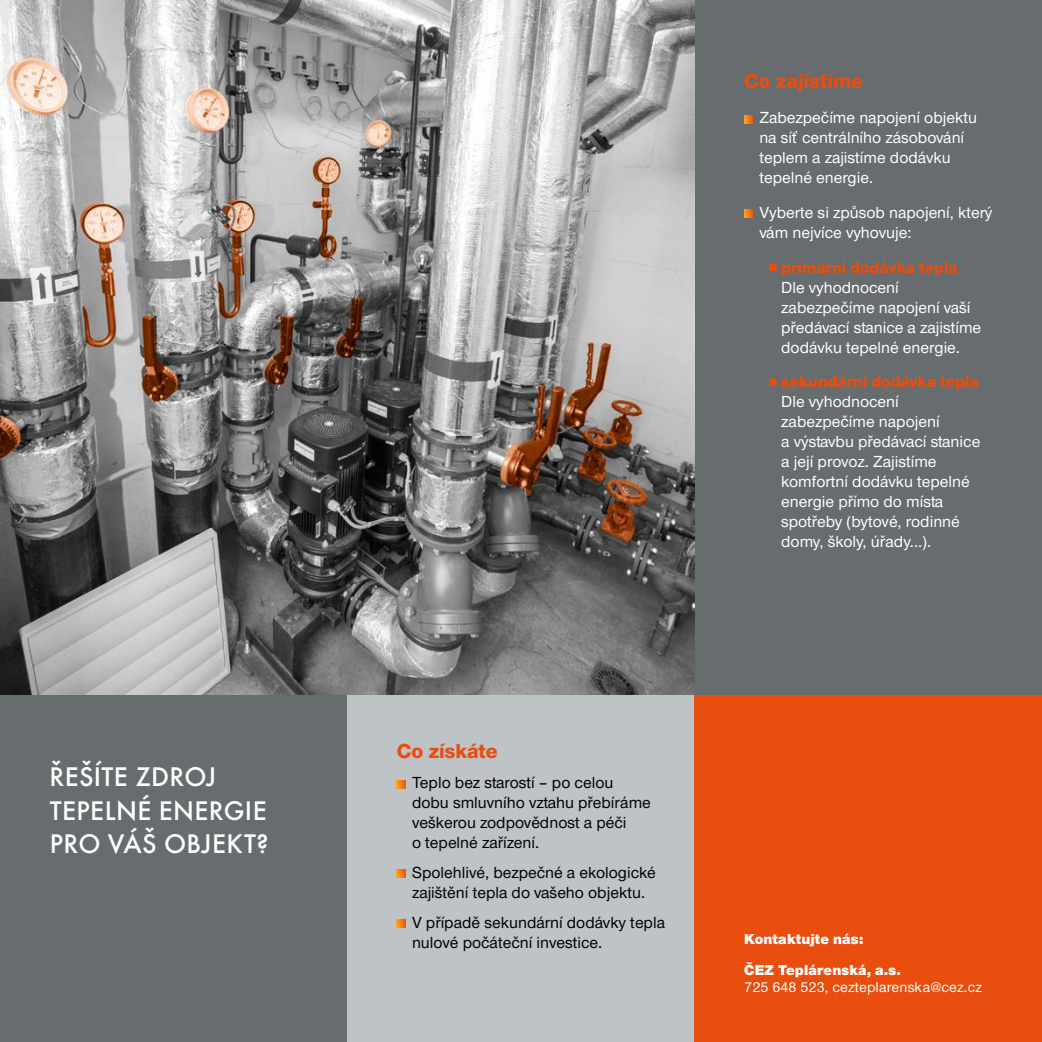
<style>
.page{position:relative;width:1042px;height:1042px;background:#fff}
.page>*{position:absolute;margin:0;border:0;box-sizing:border-box;transform-origin:0 0}
.t1{font:500 28px/33.6px "Futura CEZOT";letter-spacing:.015em;color:#fff}
.t2{font:800 21px "Nimbus CEZOT";color:#e94e0f}
.t3{font:500 16.62px/19.9px "Nimbus CEZOT";color:#fff}
.t4{font:500 16.62px/19.9px "Nimbus CEZOT";color:#000}
.t5{font:900 14.88px/30.3px "Nimbus CEZOT";letter-spacing:.01em;color:#fff}
.t6{font:500 14.88px "Nimbus CEZOT";letter-spacing:.01em;color:#fff}
.s1{font-family:"Dixieland Normal";font-weight:400;font-size:10.5px;color:#e94e0f}
.s2{font-weight:800;color:#e94e0f}
</style>
<div class="page">
<div style="left:0;top:694px;width:347px;height:348px;background:#676c6e"></div>
<div style="left:347px;top:694px;width:347px;height:348px;background:#bec3c6"></div>
<div style="left:694px;top:694px;width:348px;height:348px;background:#e94e0f"></div>
<div style="left:694px;top:0;width:348px;height:694px;background:#676c6e"></div>
<svg style="left:744px;top:115px;width:8px;height:8px"></svg>
<svg style="left:744px;top:210px;width:8px;height:8px"></svg>
<svg style="left:397px;top:780px;width:8px;height:8px"></svg>
<svg style="left:397px;top:870px;width:8px;height:8px"></svg>
<svg style="left:397px;top:919px;width:8px;height:9px"></svg>
<img style="left:0;top:0;width:694px;height:694px">
<h1 class="t1" style="left:50px;top:760px;width:220px">ŘEŠÍTE ZDROJ<br>TEPELNÉ ENERGIE<br>PRO VÁŠ OBJEKT?</h1>
<p class="t2" style="left:397px;top:739px;width:102px">Co získáte</p>
<p class="t4" style="left:412px;top:772px;width:240px">Teplo bez starostí – po celou dobu smluvního vztahu přebíráme veškerou zodpovědnost a péči<br>o tepelné zařízení.</p>
<p class="t4" style="left:412px;top:862px;width:245px">Spolehlivé, bezpečné a ekologické zajištění tepla do vašeho objektu.</p>
<p class="t4" style="left:412px;top:912px;width:255px">V případě sekundární dodávky tepla nulové počáteční investice.</p>
<p class="t2" style="left:744px;top:69px;width:120px">Co zajistíme</p>
<p class="t3" style="left:759px;top:108px;width:219px">Zabezpečíme napojení objektu na síť centrálního zásobování teplem a zajistíme dodávku tepelné energie.</p>
<p class="t3" style="left:759px;top:202px;width:234px">Vyberte si způsob napojení, který vám nejvíce vyhovuje:</p>
<p class="t3" style="left:781px;top:257px;width:201px;text-indent:-12px"><span class="s1">n</span> <span class="s2">primární dodávka tepla<br></span>Dle vyhodnocení zabezpečíme napojení vaší předávací stanice a zajistíme dodávku tepelné energie.</p>
<p class="t3" style="left:781px;top:372px;width:201px;text-indent:-12px"><span class="s1">n</span> <span class="s2">sekundární dodávka tepla<br></span>Dle vyhodnocení zabezpečíme napojení<br>a výstavbu předávací stanice a její provoz. Zajistíme komfortní dodávku tepelné energie přímo do místa spotřeby (bytové, rodinné domy, školy, úřady...).</p>
<p class="t5" style="left:744px;top:924px;width:158px">Kontaktujte nás:<br>ČEZ Teplárenská, a.s.</p>
<p class="t6" style="left:744px;top:978px;width:239px">725 648 523, cezteplarenska@cez.cz</p>
</div>
